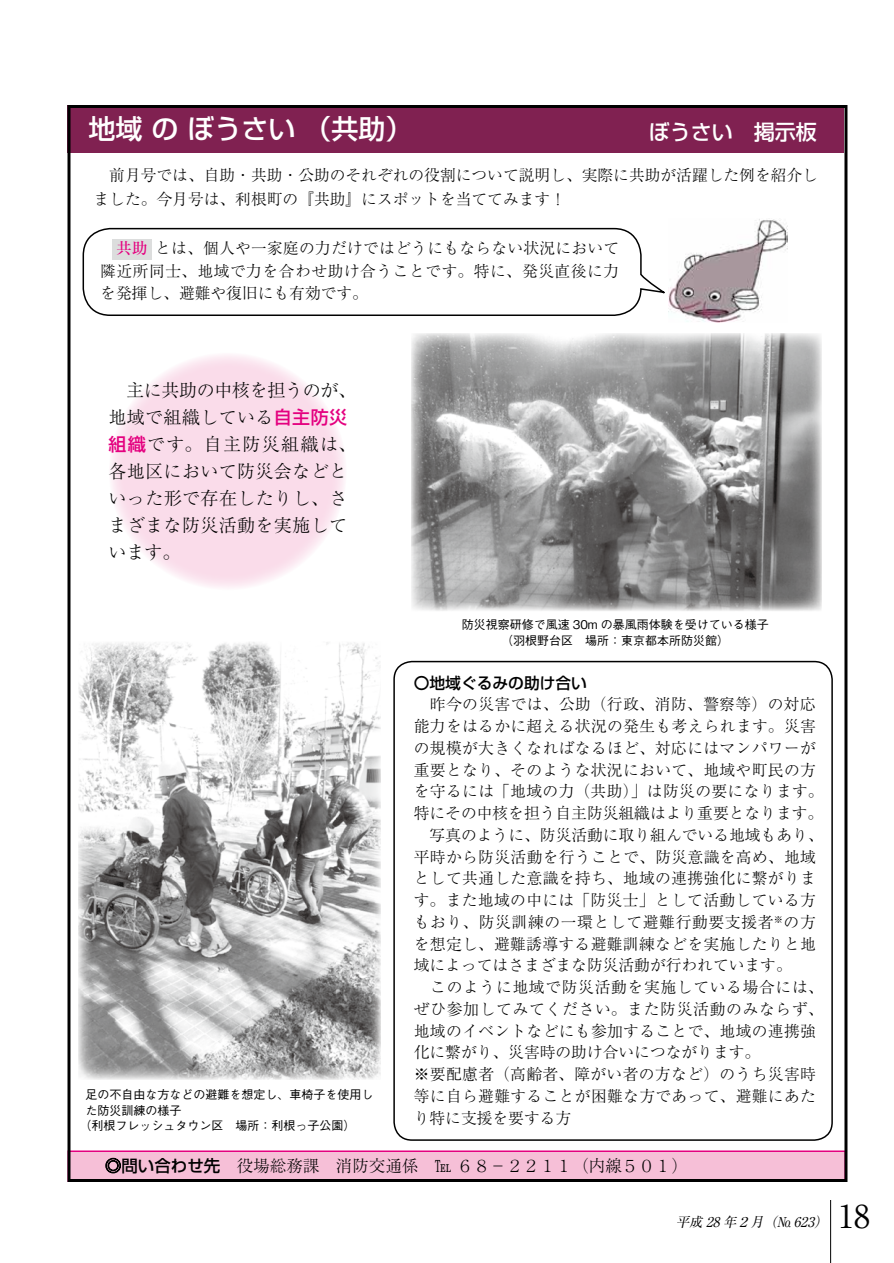
<style>
.page{position:relative;width:894px;height:1263px;background:#fff}
.page>*{position:absolute;margin:0;border:0;box-sizing:border-box;transform-origin:0 0}
.t1{font:31.5px "Ryumin Pro";color:#000}
.t2{font:500 27px "Shin Go Pro";color:#fff}
.t3{font:500 21px "Shin Go Pro";color:#fff}
.t4{font:300 18px/27px "Ryumin Pro";letter-spacing:.02em;color:#000}
.t5{font:300 16.5px "Ryumin Pro";color:#000}
.t6{font:300 15.75px/21.8px "Ryumin Pro";letter-spacing:.025em;color:#000}
.t7{font:300 15.75px/24px "Ryumin Pro";color:#000}
.t8{font:500 15.75px "Shin Go Pro";color:#000}
.t9{font:500 15.75px "Ryumin Pro";color:#e4007f}
.t10{font:italic 13.5px "Ryumin Pro";color:#000}
.t11{font:500 12px/15.8px "Gothic BBB Pro";color:#000;text-align:center}
.t12{font:300 9.15px "Ryumin Pro";color:#000}
.s1{font-family:"Shin Go Pro";font-weight:500;color:#e4007f}
.s2{font-family:"Shin Go Pro";font-weight:500}
</style>
<div class="page">
<hr style="left:830px;top:1200px;width:1px;height:63px;background:#000">
<div style="left:109px;top:353px;width:238px;height:237px;background:#fadcea;border-radius:50%"></div>
<div style="left:68px;top:105px;width:776px;height:48px;background:#802151"></div>
<div style="left:68px;top:1150px;width:778px;height:32px;background:#f6bfd7;border:2px solid #e4007f"></div>
<svg style="left:105px;top:1157px;width:16px;height:17px"></svg>
<div style="left:393px;top:661px;width:440px;height:480px;border:2px solid #000;border-radius:18px"></div>
<img style="left:78px;top:642px;width:303px;height:438px">
<img style="left:411px;top:333px;width:411px;height:278px">
<img style="left:669px;top:219px;width:119px;height:103px">
<svg style="left:82px;top:227px;width:583px;height:89px"></svg>
<div style="left:112px;top:239px;width:39px;height:21px;background:#dcdddd"></div>
<h2 class="t2" style="left:88px;top:107px;width:325px">地域のぼうさい（共助）</h2>
<p class="t7" style="left:94px;top:161px;width:726px">　前月号では、自助・共助・公助のそれぞれの役割について説明し、実際に共助が活躍した例を紹介しました。今月号は、利根町の『共助』にスポットを当ててみます!</p>
<h3 class="t3" style="left:649px;top:115px;width:169px">ぼうさい　掲示板</h3>
<p class="t6" style="left:155px;top:236px;width:465px">とは、個人や一家庭の力だけではどうにもならない状況において</p>
<p class="t9" style="left:116px;top:236px;width:33px">共助</p>
<p class="t6" style="left:100px;top:258px;width:520px;line-height:22.5px">隣近所同士、地域で力を合わせ助け合うことです。特に、発災直後に力を発揮し、避難や復旧にも有効です。</p>
<p class="t4" style="left:109px;top:376px;width:249px">　主に共助の中核を担うのが、地域で組織している<span class="s1">自主防災組織</span>です。自主防災組織は、各地区において防災会などといった形で存在したりし、さまざまな防災活動を実施しています。</p>
<p class="t11" style="left:462px;top:615px;width:308px">防災視察研修で風速 30m の暴風雨体験を受けている様子（羽根野台区　場所：東京都本所防災館(</p>
<p class="t8" style="left:414px;top:670px;width:175px">〇地域ぐるみの助け合い</p>
<p class="t6" style="left:414px;top:692px;width:403px">　昨今の災害では、公助（行政、消防、警察等）の対応</p>
<p class="t6" style="left:414px;top:714px;width:404px">能力をはるかに超える状況の発生も考えられます。災害</p>
<p class="t6" style="left:414px;top:736px;width:404px">の規模が大きくなればなるほど、対応にはマンパワーが</p>
<p class="t6" style="left:414px;top:758px;width:404px">重要となり、そのような状況において、地域や町民の方</p>
<p class="t6" style="left:414px;top:779px;width:411px">を守るには「地域の力（共助）」は防災の要になります。</p>
<p class="t7" style="left:414px;top:800px;width:411px">特にその中核を担う自主防災組織はより重要となります。</p>
<p class="t7" style="left:414px;top:822px;width:411px">　写真のように、防災活動に取り組んでいる地域もあり、</p>
<p class="t6" style="left:414px;top:845px;width:404px">平時から防災活動を行うことで、防災意識を高め、地域</p>
<p class="t6" style="left:414px;top:866px;width:404px">として共通した意識を持ち、地域の連携強化に繋がりま</p>
<p class="t6" style="left:414px;top:888px;width:404px">す。また地域の中には「防災士」として活動している方</p>
<p class="t6" style="left:784px;top:910px;width:34px">の方</p>
<p class="t6" style="left:414px;top:910px;width:411px">もおり、防災訓練の一環として避難行動要支援者<br>を想定し、避難誘導する避難訓練などを実施したりと地域によってはさまざまな防災活動が行われています。<br>　このように地域で防災活動を実施している場合には、ぜひ参加してみてください。また防災活動のみならず、地域のイベントなどにも参加することで、地域の連携強化に繋がり、災害時の助け合いにつながります。<br>※要配慮者（高齢者、障がい者の方など）のうち災害時等に自ら避難することが困難な方であって、避難にあたり特に支援を要する方</p>
<p class="t12" style="left:774px;top:912px;width:11px">※</p>
<p class="t11" style="left:85px;top:1085px;width:289px">足の不自由な方などの避難を想定し、車椅子を使用し</p>
<p class="t11" style="left:85px;top:1101px;width:97px">た防災訓練の様子</p>
<p class="t11" style="left:79px;top:1116px;width:277px">（利根フレッシュタウン区　場所：利根っ子公園(</p>
<p class="t5" style="left:105px;top:1153px;width:584px"><span class="s2">◎問い合わせ先　</span>役場総務課　消防交通係　℡ ６８－２２１１（内線５０１(</p>
<p class="t10" style="left:676px;top:1211px;width:66px">平成 28 年</p>
<p class="t10" style="left:750px;top:1211px;width:19px">月</p>
<p class="t10" style="left:737px;top:1211px;width:19px">２</p>
<p class="t10" style="left:764px;top:1211px;width:19px">)</p>
<p class="t10" style="left:814px;top:1211px;width:19px">(</p>
<p class="t10" style="left:777px;top:1211px;width:43px">No 623</p>
<h1 class="t1" style="left:838px;top:1191px;width:33px">18</h1>
</div>
